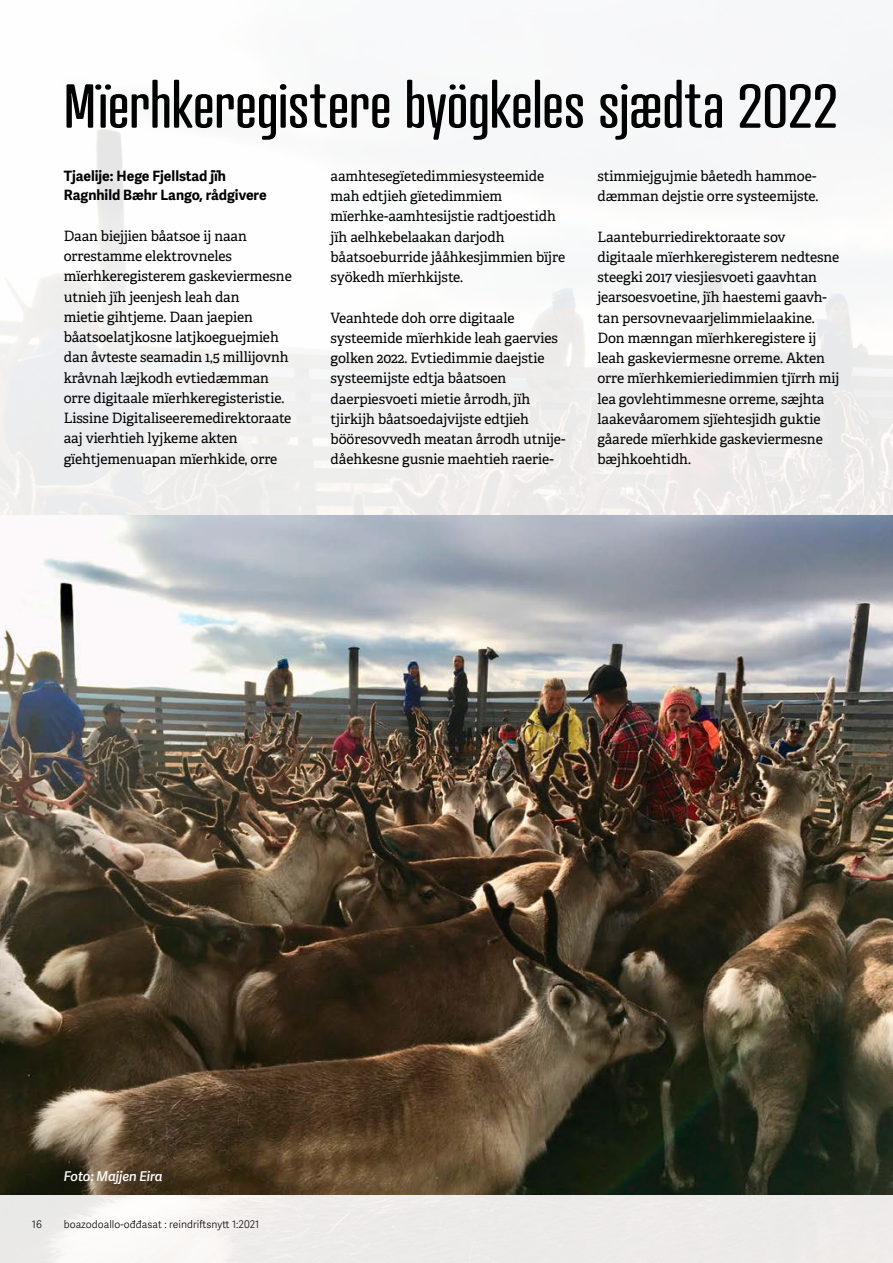
<style>
.page{position:relative;width:893px;height:1263px;background:#fff}
.page>*{position:absolute;margin:0;border:0;box-sizing:border-box;transform-origin:0 0}
.t1{font:60px "Atrament";letter-spacing:-.015em;color:#000;scale:1.13 1}
.t2{font:14.25px/20.2px "Adelle";letter-spacing:-.005em;color:#000}
.t3{font:700 14.25px/19.5px "Adelle Sans";color:#000}
.t4{font:italic 600 13.5px "Adelle Sans";letter-spacing:-.01em;color:#fff}
.t5{font:300 10.5px "Adelle Sans";letter-spacing:.01em;color:#000}
</style>
<div class="page">
<img style="left:0;top:516px;width:893px;height:679px">
<h1 class="t1" style="left:64px;top:70px;width:687px">Mïerhkeregistere byögkeles sjædta 2022</h1>
<p class="t2" style="left:331px;top:166px;width:236px">aamhtesegïetedimmiesysteemide mah edtjieh gïetedimmiem mïerhke-aamhtesijstie radtjoestidh jïh aelhkebelaakan darjodh båatsoeburride jååhkesjimmien bïjre syökedh mïerhkijste.</p>
<p class="t2" style="left:331px;top:308px;width:236px">Veanhtede doh orre digitaale systeemide mïerhkide leah gaervies golken 2022. Evtiedimmie daejstie systeemijste edtja båatsoen daerpiesvoeti mietie årrodh, jïh tjirkijh båatsoedajvijste edtjieh bööresovvedh meatan årrodh utnije&shy;dåehkesne gusnie maehtieh raerie-</p>
<p class="t3" style="left:64px;top:166px;width:204px">Tjaelije: Hege Fjellstad jïh<br>Ragnhild Bæhr Lango, rådgivere</p>
<p class="t2" style="left:64px;top:226px;width:230px">Daan biejjien båatsoe ij naan orrestamme elektrovneles mïerhkeregisterem gaskeviermesne utnieh jïh jeenjesh leah dan<br>mietie gihtjeme. Daan jaepien båatsoelatjkosne latjkoeguejmieh dan åvteste seamadin 1,5 millijovnh kråvnah læjkodh evtiedæmman orre digitaale mïerhkeregisteristie.<br>Lissine Digitaliseeremedirektoraate aaj vierhtieh lyjkeme akten gïehtjemenuapan mïerhkide, orre</p>
<p class="t2" style="left:597px;top:166px;width:223px">stimmiejgujmie båetedh hammoe&shy;dæmman dejstie orre systeemijste.</p>
<p class="t2" style="left:597px;top:227px;width:243px">Laanteburriedirektoraate sov digitaale mïerhkeregisterem nedtesne steegki 2017 viesjiesvoeti gaavhtan jearsoesvoetine, jïh haestemi gaavh&shy;tan persovnevaarjelimmielaakine.<br>Don mænngan mïerhkeregistere ij leah gaskeviermesne orreme. Akten orre mïerhkemieriedimmien tjïrrh mij lea govlehtimmesne orreme, sæjhta laakevåaromem sjïehtesjidh guktie gåarede mïerhkide gaskeviermesne bæjhkoehtidh.</p>
<p class="t4" style="left:64px;top:1168px;width:100px">Foto: Majjen Eira</p>
<p class="t5" style="left:32px;top:1218px;width:12px">16</p>
<p class="t5" style="left:64px;top:1218px;width:197px">boazodoallo-ođđasat : reindriftsnytt 1:2021</p>
</div>
